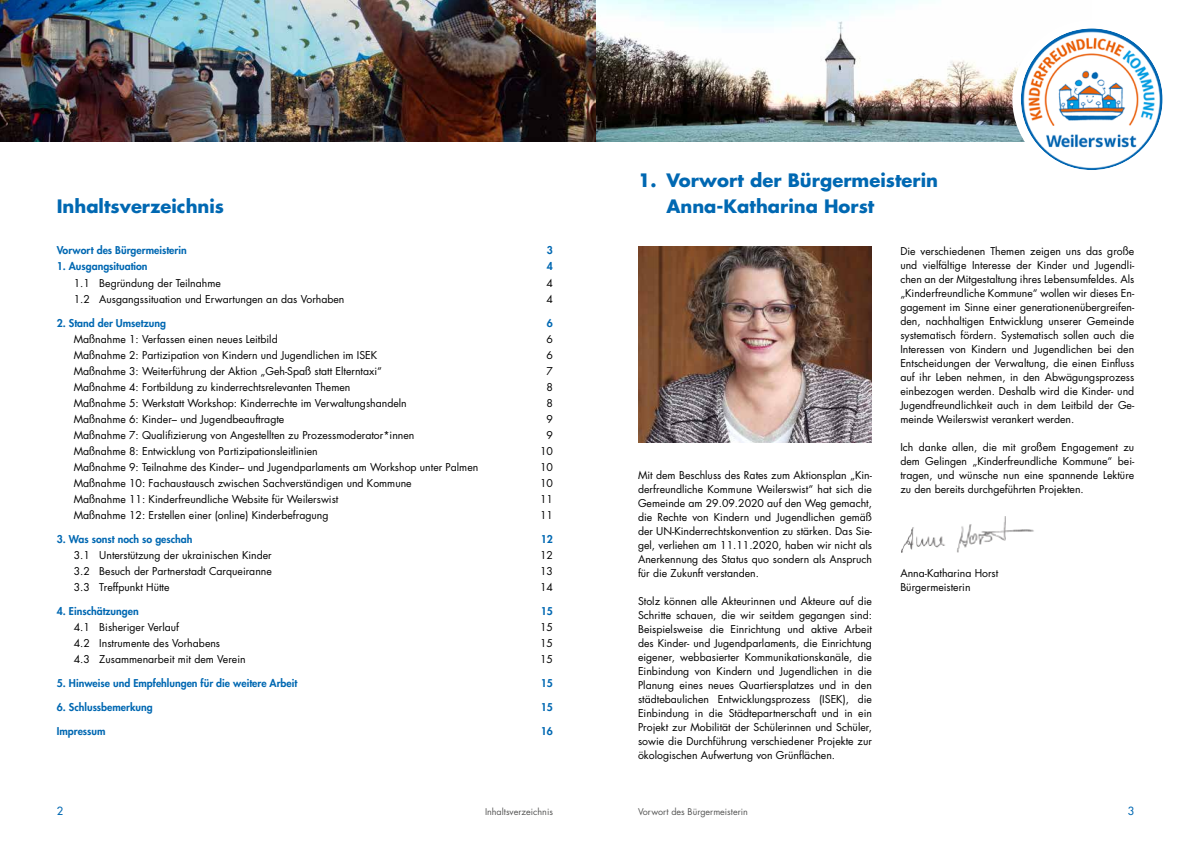
<style>
.page{position:relative;width:1191px;height:842px;background:#fff}
.page>*{position:absolute;margin:0;border:0;box-sizing:border-box;transform-origin:0 0}
.t1{font:700 18px/26px "Futura LT";color:#0068b2}
.t2{font:11px "Futura LT";color:#0068b2}
.t3{font:10.5px/14px "Futura LT";color:#000;text-align:justify}
.t4{font:800 10.5px "Futura LT";color:#0068b2}
.t5{font:9px "Futura LT";color:#565655}
</style>
<div class="page">
<img style="left:595px;top:0;width:430px;height:142px">
<img style="left:0;top:0;width:595px;height:142px">
<img style="left:638px;top:246px;width:234px;height:196px">
<img style="left:901px;top:516px;width:133px;height:37px">
<div style="left:1016px;top:24px;width:150px;height:150px;background:#fff;border-radius:50%"></div>
<img style="left:1020px;top:28px;width:142px;height:142px;border-radius:71px">
<div style="left:1012px;top:20px;width:159px;height:159px;border:9px solid #fff;border-radius:50%"></div>
<h1 class="t1" style="left:57px;top:193px;width:169px">Inhaltsverzeichnis</h1>
<p class="t4" style="left:57px;top:244px;width:131px">Vorwort des Bürgermeisterin</p>
<p class="t4" style="left:547px;top:244px;width:8px">3</p>
<p class="t4" style="left:57px;top:260px;width:92px">1. Ausgangsituation</p>
<p class="t4" style="left:547px;top:260px;width:8px">4</p>
<p class="t3" style="left:74px;top:276px;width:149px">1.1 Begründung der Teilnahme</p>
<p class="t3" style="left:546px;top:276px;width:8px">4</p>
<p class="t3" style="left:74px;top:292px;width:272px">1.2 Ausgangssituation und Erwartungen an das Vorhaben</p>
<p class="t3" style="left:546px;top:292px;width:8px">4</p>
<p class="t4" style="left:57px;top:316px;width:111px">2. Stand der Umsetzung</p>
<p class="t4" style="left:547px;top:316px;width:8px">6</p>
<p class="t3" style="left:74px;top:332px;width:205px">Maßnahme 1: Verfassen einen neues Leitbild</p>
<p class="t3" style="left:546px;top:332px;width:8px">6</p>
<p class="t3" style="left:74px;top:348px;width:305px">Maßnahme 2: Partizipation von Kindern und Jugendlichen im ISEK</p>
<p class="t3" style="left:546px;top:348px;width:8px">6</p>
<p class="t3" style="left:74px;top:364px;width:310px">Maßnahme 3: Weiterführung der Aktion „Geh-Spaß statt Elterntaxi“</p>
<p class="t3" style="left:546px;top:364px;width:8px">7</p>
<p class="t3" style="left:74px;top:380px;width:278px">Maßnahme 4: Fortbildung zu kinderrechtsrelevanten Themen</p>
<p class="t3" style="left:546px;top:380px;width:8px">8</p>
<p class="t3" style="left:74px;top:396px;width:334px">Maßnahme 5: Werkstatt Workshop: Kinderrechte im Verwaltungshandeln</p>
<p class="t3" style="left:546px;top:396px;width:8px">8</p>
<p class="t3" style="left:74px;top:412px;width:212px">Maßnahme 6: Kinder– und Jugendbeauftragte</p>
<p class="t3" style="left:546px;top:412px;width:8px">9</p>
<p class="t3" style="left:74px;top:428px;width:342px">Maßnahme 7: Qualifizierung von Angestellten zu Prozessmoderator*innen</p>
<p class="t3" style="left:546px;top:428px;width:8px">9</p>
<p class="t3" style="left:74px;top:444px;width:245px">Maßnahme 8: Entwicklung von Partizipationsleitlinien</p>
<p class="t3" style="left:540px;top:444px;width:14px">10</p>
<p class="t3" style="left:74px;top:460px;width:406px">Maßnahme 9: Teilnahme des Kinder– und Jugendparlaments am Workshop unter Palmen</p>
<p class="t3" style="left:540px;top:460px;width:14px">10</p>
<p class="t3" style="left:74px;top:476px;width:339px">Maßnahme 10: Fachaustausch zwischen Sachverständigen und Kommune</p>
<p class="t3" style="left:540px;top:476px;width:14px">10</p>
<p class="t3" style="left:74px;top:492px;width:266px">Maßnahme 11: Kinderfreundliche Website für Weilerswist</p>
<p class="t3" style="left:540px;top:492px;width:14px">11</p>
<p class="t3" style="left:74px;top:508px;width:256px">Maßnahme 12: Erstellen einer (online) Kinderbefragung</p>
<p class="t3" style="left:540px;top:508px;width:14px">11</p>
<p class="t4" style="left:57px;top:532px;width:137px">3. Was sonst noch so geschah</p>
<p class="t4" style="left:541px;top:532px;width:14px">12</p>
<p class="t3" style="left:74px;top:548px;width:199px">3.1 Unterstützung der ukrainischen Kinder</p>
<p class="t3" style="left:540px;top:548px;width:14px">12</p>
<p class="t3" style="left:74px;top:564px;width:200px">3.2 Besuch der Partnerstadt Carqueiranne</p>
<p class="t3" style="left:540px;top:564px;width:14px">13</p>
<p class="t3" style="left:74px;top:580px;width:97px">3.3 Treffpunkt Hütte</p>
<p class="t3" style="left:540px;top:580px;width:14px">14</p>
<p class="t4" style="left:57px;top:604px;width:83px">4. Einschätzungen</p>
<p class="t4" style="left:541px;top:604px;width:14px">15</p>
<p class="t3" style="left:74px;top:620px;width:107px">4.1 Bisheriger Verlauf</p>
<p class="t3" style="left:540px;top:620px;width:14px">15</p>
<p class="t3" style="left:74px;top:636px;width:148px">4.2 Instrumente des Vorhabens</p>
<p class="t3" style="left:540px;top:636px;width:14px">15</p>
<p class="t3" style="left:74px;top:652px;width:173px">4.3 Zusammenarbeit mit dem Verein</p>
<p class="t3" style="left:540px;top:652px;width:14px">15</p>
<p class="t4" style="left:57px;top:676px;width:242px">5. Hinweise und Empfehlungen für die weitere Arbeit</p>
<p class="t4" style="left:541px;top:676px;width:14px">15</p>
<p class="t4" style="left:57px;top:700px;width:97px">6. Schlussbemerkung</p>
<p class="t4" style="left:541px;top:700px;width:14px">15</p>
<p class="t4" style="left:57px;top:724px;width:50px">Impressum</p>
<p class="t4" style="left:541px;top:724px;width:14px">16</p>
<h1 class="t1" style="left:666px;top:167px;width:273px;text-indent:-28px">1. Vorwort der Bürgermeisterin<br>Anna-Katharina Horst</h1>
<p class="t3" style="left:638px;top:468px;width:235px">Mit dem Beschluss des Rates zum Aktionsplan „Kin&shy;derfreundliche Kommune Weilerswist“ hat sich die Gemeinde am 29.09.2020 auf den Weg gemacht, die Rechte von Kindern und Jugendlichen gemäß der UN-Kinderrechtskonvention zu stärken. Das Sie&shy;gel, verliehen am 11.11.2020, haben wir nicht als Anerkennung des Status quo sondern als Anspruch für die Zukunft verstanden.</p>
<p class="t3" style="left:638px;top:594px;width:235px">Stolz können alle Akteurinnen und Akteure auf die Schritte schauen, die wir seitdem gegangen sind:<br>Beispielsweise die Einrichtung und aktive Arbeit des Kinder- und Jugendparlaments, die Einrichtung eigener, webbasierter Kommunikationskanäle, die Einbindung von Kindern und Jugendlichen in die Planung eines neues Quartiersplatzes und in den städtebaulichen Entwicklungsprozess (ISEK), die Einbindung in die Städtepartnerschaft und in ein Projekt zur Mobilität der Schülerinnen und Schüler, sowie die Durchführung verschiedener Projekte zur ökologischen Aufwertung von Grünflächen.</p>
<p class="t3" style="left:900px;top:244px;width:235px">Die verschiedenen Themen zeigen uns das große und vielfältige Interesse der Kinder und Jugendli&shy;chen an der Mitgestaltung ihres Lebensumfeldes. Als „Kinderfreundliche Kommune“ wollen wir dieses En&shy;gagement im Sinne einer generationenübergreifen&shy;den, nachhaltigen Entwicklung unserer Gemeinde systematisch fördern. Systematisch sollen auch die Interessen von Kindern und Jugendlichen bei den Entscheidungen der Verwaltung, die einen Einfluss auf ihr Leben nehmen, in den Abwägungsprozess einbezogen werden. Deshalb wird die Kinder- und Jugendfreundlichkeit auch in dem Leitbild der Ge&shy;meinde Weilerswist verankert werden.</p>
<p class="t3" style="left:900px;top:440px;width:235px">Ich danke allen, die mit großem Engagement zu dem Gelingen „Kinderfreundliche Kommune“ bei&shy;tragen, und wünsche nun eine spannende Lektüre zu den bereits durchgeführten Projekten.</p>
<p class="t3" style="left:900px;top:566px;width:99px">Anna-Katharina Horst<br>Bürgermeisterin</p>
<p class="t2" style="left:57px;top:804px;width:8px">2</p>
<p class="t2" style="left:1127px;top:804px;width:8px">3</p>
<p class="t5" style="left:485px;top:806px;width:69px">Inhaltsverzeichnis</p>
<p class="t5" style="left:638px;top:806px;width:111px">Vorwort des Bürgermeisterin</p>
</div>
